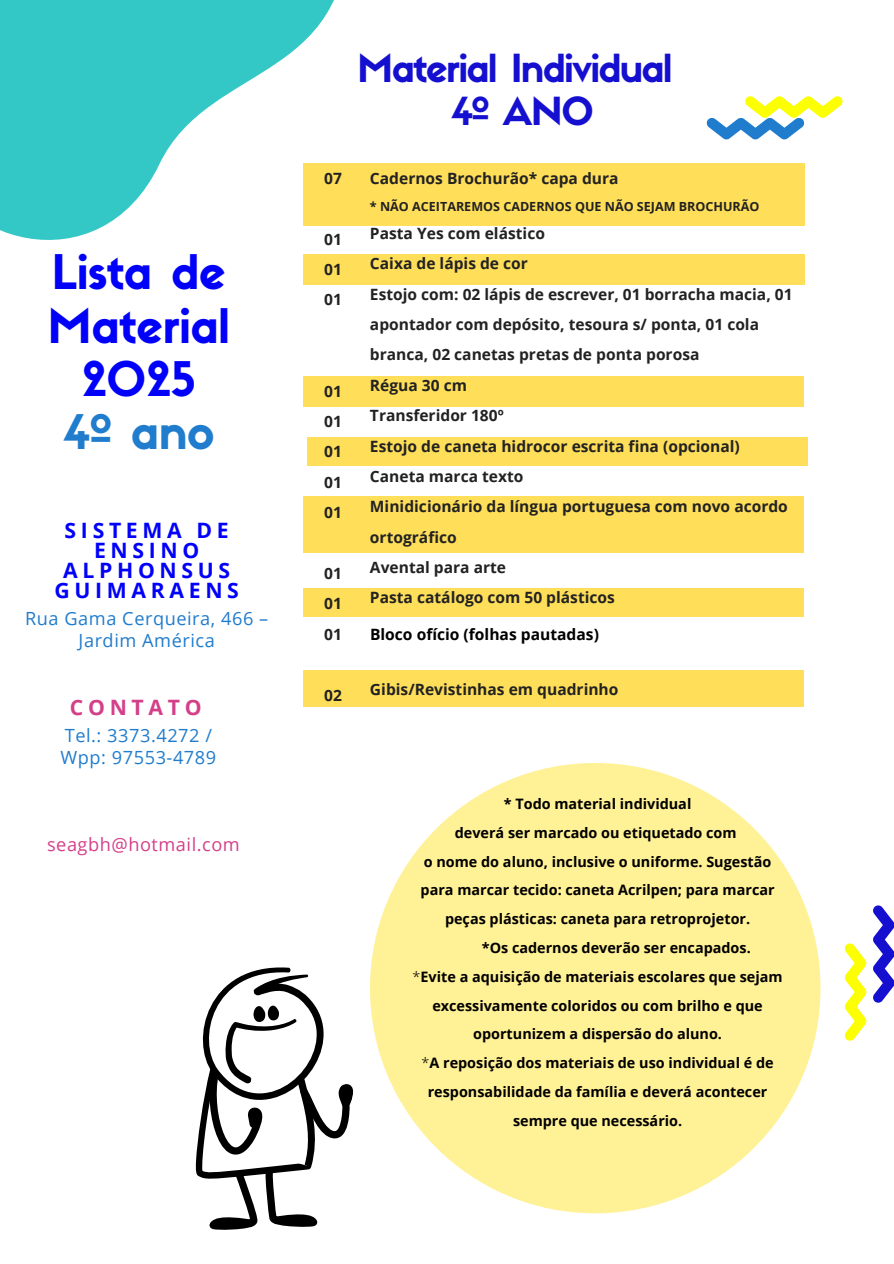
<style>
.page{position:relative;width:894px;height:1264px;background:#fff}
.page>*{position:absolute;margin:0;border:0;box-sizing:border-box;transform-origin:0 0}
.t1{font:46.8px/53.2px "Sifonn Basic";color:#0101fa;text-align:center}
.t2{font:37.95px/42.8px "Sifonn Basic";letter-spacing:-.03em;color:#1510d0;text-align:center}
.t3{font:700 21.15px/20.2px "Open Sans";letter-spacing:.22em;color:#0101fa;text-align:center}
.t4{font:700 21.15px "Open Sans";letter-spacing:.22em;color:#d43f89}
.t5{font:18.15px/21.9px "Open Sans";letter-spacing:.03em;color:#207ccd;text-align:center}
.t6{font:18.15px "Open Sans";letter-spacing:.03em;color:#d43f89}
.t7{font:700 15.6px/30.3px "Open Sans";color:#222;text-align:justify}
.t8{font:700 15.6px "Open Sans";color:#000}
.t9{font:700 14.4px/28.8px "Open Sans";color:#000;text-align:center}
.t10{font:700 12.6px "Open Sans";color:#222}
.s1{color:#207ccd}
.s2{font-weight:300}
</style>
<div class="page">
<svg style="left:706px;top:96px;width:136px;height:43px"></svg>
<div style="left:370px;top:763px;width:450px;height:450px;background:#fff196;border-radius:50%"></div>
<svg style="left:845px;top:943px;width:21px;height:98px"></svg>
<svg style="left:873px;top:905px;width:20px;height:98px"></svg>
<svg style="left:0;top:0;width:452px;height:285px"></svg>
<div style="left:303px;top:164px;width:501px;height:62px;background:#ffde59"></div>
<div style="left:303px;top:254px;width:501px;height:30px;background:#ffde59"></div>
<div style="left:303px;top:376px;width:501px;height:31px;background:#ffde59"></div>
<div style="left:307px;top:437px;width:500px;height:28px;background:#ffde59"></div>
<div style="left:303px;top:496px;width:501px;height:56px;background:#ffde59"></div>
<div style="left:303px;top:588px;width:501px;height:29px;background:#ffde59"></div>
<div style="left:303px;top:670px;width:501px;height:37px;background:#ffde59"></div>
<svg style="left:195px;top:967px;width:159px;height:263px"></svg>
<p class="t1" style="left:48px;top:251px;width:183px">Lista de<br>Material<br>2025<br><span class="s1">4º ano</span></p>
<h5 class="t3" style="left:54px;top:519px;width:186px">SISTEMA DE<br>ENSINO<br>ALPHONSUS<br>GUIMARAENS</h5>
<h5 class="t5" style="left:25px;top:607px;width:245px">Rua Gama Cerqueira, 466 –<br>Jardim América</h5>
<h5 class="t4" style="left:70px;top:692px;width:133px">CONTATO</h5>
<h5 class="t5" style="left:61px;top:724px;width:157px;text-align:left">Tel.: 3373.4272 /<br>Wpp: 97553-4789</h5>
<h1 class="t6" style="left:47px;top:831px;width:194px">seagbh@hotmail.com</h1>
<h2 class="t7" style="left:324px;top:163px;width:19px">07</h2>
<p class="t7" style="left:324px;top:223px;width:19px">01<br>01<br>01</p>
<p class="t7" style="left:324px;top:375px;width:19px">01<br>01<br>01</p>
<h5 class="t7" style="left:324px;top:466px;width:19px">01<br>01</h5>
<h5 class="t7" style="left:324px;top:557px;width:19px">01<br>01<br>01</h5>
<h5 class="t7" style="left:324px;top:679px;width:19px">02</h5>
<h3 class="t2" style="left:357px;top:51px;width:316px">Material Individual<br>4º ANO</h3>
<p class="t7" style="left:370px;top:162px;width:250px">Cadernos Brochurão* capa dura</p>
<p class="t10" style="left:370px;top:197px;width:391px">* NÃO ACEITAREMOS CADERNOS QUE NÃO SEJAM BROCHURÃO</p>
<p class="t7" style="left:370px;top:218px;width:424px;text-align:left">Pasta Yes com elástico<br>Caixa de lápis de cor<br>Estojo com: 02 lápis de escrever, 01 borracha macia, 01 apontador com depósito, tesoura s/ ponta, 01 cola branca, 02 canetas pretas de ponta porosa<br>Régua 30 cm<br>Transferidor 180º<br>Estojo de caneta hidrocor escrita fina (opcional)<br>Caneta marca texto<br>Minidicionário da língua portuguesa com novo acordo ortográfico<br>Avental para arte<br>Pasta catálogo com 50 plásticos</p>
<p class="t8" style="left:370px;top:623px;width:230px">Bloco ofício (folhas pautadas)</p>
<p class="t7" style="left:370px;top:673px;width:250px">Gibis/Revistinhas em quadrinho</p>
<h4 class="t9" style="left:503px;top:789px;width:189px">* Todo material individual</h4>
<h3 class="t9" style="left:454px;top:817px;width:283px">deverá ser marcado ou etiquetado com</h3>
<h4 class="t9" style="left:420px;top:846px;width:355px">o nome do aluno, inclusive o uniforme. Sugestão para marcar tecido: caneta Acrilpen; para marcar peças plásticas: caneta para retroprojetor.</h4>
<p class="t9" style="left:481px;top:933px;width:270px">*Os cadernos deverão ser encapados.</p>
<p class="t9" style="left:412px;top:961px;width:371px"><span class="s2">*</span>Evite a aquisição de materiais escolares que sejam excessivamente coloridos ou com brilho e que oportunizem a dispersão do aluno.</p>
<p class="t9" style="left:421px;top:1048px;width:353px"><span class="s2">*</span>A reposição dos materiais de uso individual é de responsabilidade da família e deverá acontecer sempre que necessário.</p>
</div>
